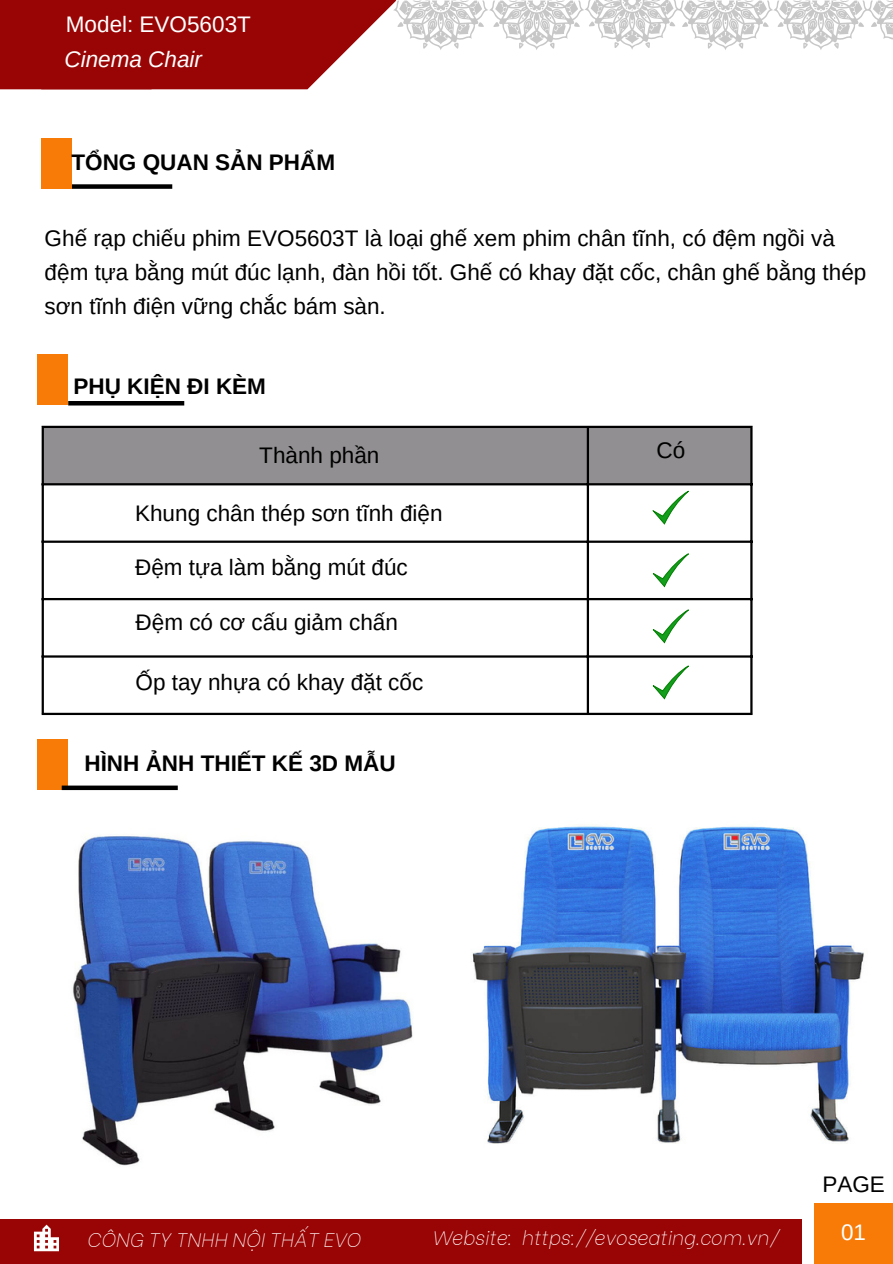
<style>
.page{position:relative;width:893px;height:1264px;background:#fff}
.page>*{position:absolute;margin:0;border:0;box-sizing:border-box;transform-origin:0 0}
.t1{font:22.5px/33.8px "Arimo";color:#000}
.t2{font:22.5px "Arimo";color:#000}
.t3{font:700 22.5px "Arimo";color:#000}
.t4{font:22.5px "Arimo";color:#fff}
.t5{font:italic 22.5px "Arimo";color:#fff}
.t6{font:italic 100 19.5px "Be Vietnam";color:#fff}
</style>
<div class="page">
<svg style="left:240px;top:0;width:153px;height:89px;fill:#990404"></svg>
<div style="left:0;top:0;width:240px;height:89px;background:#990404"></div>
<div style="left:56px;top:184px;width:116px;height:5px;background:#000"></div>
<div style="left:41px;top:138px;width:30px;height:51px;background:#f87b07"></div>
<hr style="left:68px;top:401px;width:116px;height:4px;background:#000">
<div style="left:38px;top:354px;width:30px;height:50px;background:#f87b07"></div>
<div style="left:0;top:1219px;width:801px;height:44px;background:#990404"></div>
<div style="left:813px;top:1203px;width:79px;height:60px;background:#f87b07"></div>
<svg style="left:34px;top:1224px;width:25px;height:27px"></svg>
<svg style="left:393px;top:0;width:500px;height:50px"></svg>
<div style="left:38px;top:739px;width:30px;height:51px;background:#f87b07"></div>
<div style="left:62px;top:785px;width:116px;height:5px;background:#000"></div>
<div style="left:44px;top:428px;width:706px;height:55px;background:#918f91"></div>
<hr style="left:42px;top:428px;width:2px;height:284px;background:#000">
<hr style="left:586px;top:428px;width:3px;height:284px;background:#000">
<hr style="left:750px;top:428px;width:2px;height:284px;background:#000">
<hr style="left:42px;top:426px;width:710px;height:2px;background:#000">
<hr style="left:42px;top:483px;width:710px;height:2px;background:#000">
<hr style="left:42px;top:540px;width:710px;height:3px;background:#000">
<hr style="left:42px;top:598px;width:710px;height:2px;background:#000">
<hr style="left:42px;top:655px;width:710px;height:2px;background:#000">
<hr style="left:42px;top:712px;width:710px;height:3px;background:#000">
<svg style="left:652px;top:491px;width:36px;height:33px"></svg>
<svg style="left:652px;top:553px;width:36px;height:34px"></svg>
<svg style="left:652px;top:609px;width:36px;height:34px"></svg>
<svg style="left:652px;top:665px;width:36px;height:34px"></svg>
<img style="left:72px;top:835px;width:341px;height:331px">
<img style="left:472px;top:824px;width:392px;height:320px">
<p class="t4" style="left:66px;top:12px;width:186px">Model: EVO5603T</p>
<p class="t5" style="left:64px;top:46px;width:139px">Cinema Chair</p>
<p class="t3" style="left:71px;top:150px;width:265px">TỔNG QUAN SẢN PHẨM</p>
<p class="t1" style="left:45px;top:222px;width:823px">Ghế rạp chiếu phim EVO5603T là loại ghế xem phim chân tĩnh, có đệm ngồi và đệm tựa bằng mút đúc lạnh, đàn hồi tốt. Ghế có khay đặt cốc, chân ghế bằng thép sơn tĩnh điện vững chắc bám sàn.</p>
<p class="t3" style="left:74px;top:374px;width:194px">PHỤ KIỆN ĐI KÈM</p>
<p class="t2" style="left:259px;top:442px;width:122px">Thành phần</p>
<p class="t2" style="left:656px;top:437px;width:30px">Có</p>
<p class="t1" style="left:135px;top:496px;width:309px">Khung chân thép sơn tĩnh điện</p>
<p class="t2" style="left:135px;top:554px;width:274px">Đệm tựa làm bằng mút đúc</p>
<p class="t2" style="left:136px;top:609px;width:264px">Đệm có cơ cấu giảm chấn</p>
<p class="t2" style="left:136px;top:670px;width:289px">Ốp tay nhựa có khay đặt cốc</p>
<p class="t3" style="left:84px;top:751px;width:312px">HÌNH ẢNH THIẾT KẾ 3D MẪU</p>
<p class="t6" style="left:87px;top:1223px;width:275px">CÔNG TY TNHH NỘI THẤT EVO</p>
<p class="t6" style="left:432px;top:1221px;width:347px">Website: https://evoseating.com.vn/</p>
<p class="t2" style="left:822px;top:1171px;width:64px">PAGE</p>
<p class="t4" style="left:841px;top:1219px;width:27px">01</p>
</div>
